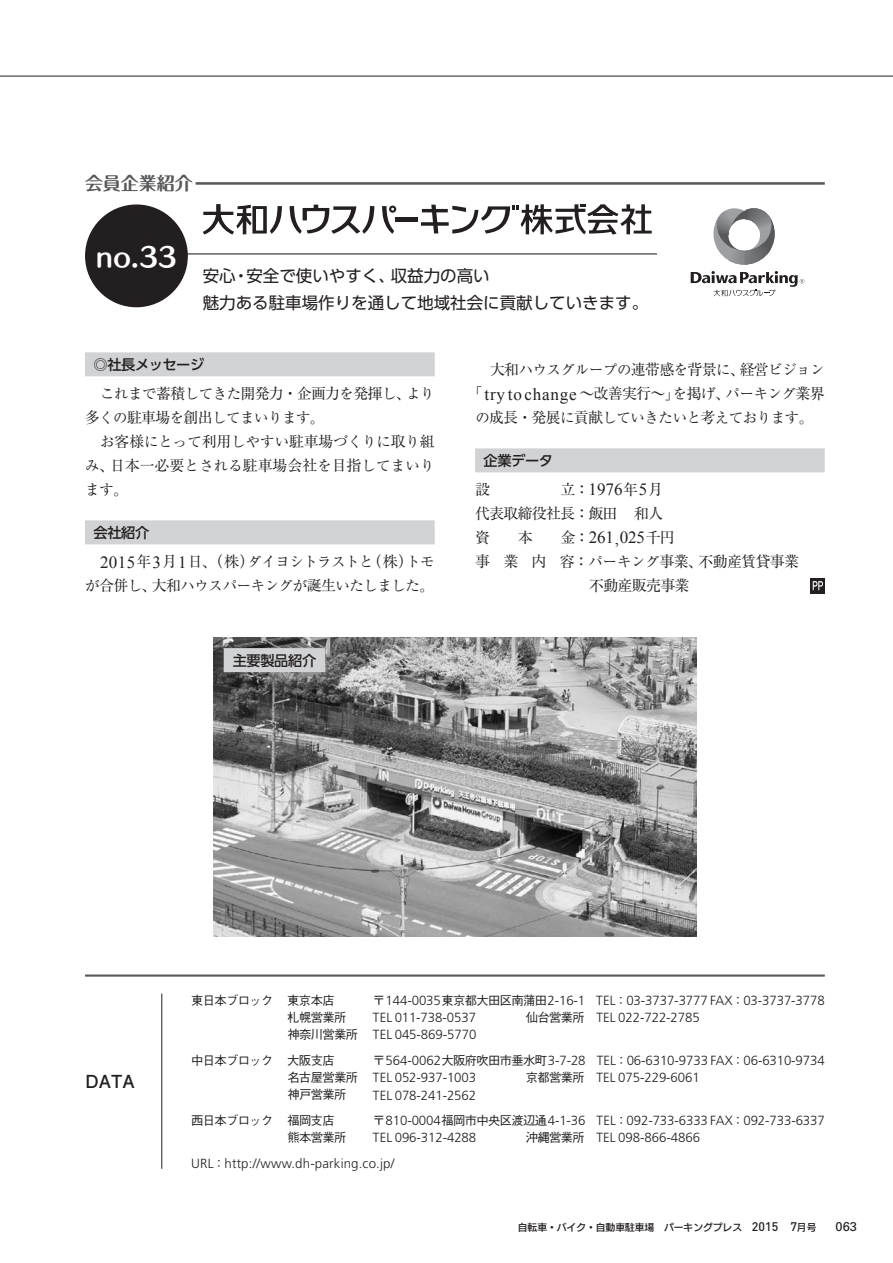
<style>
.page{position:relative;width:893px;height:1263px;background:#fff}
.page>*{position:absolute;margin:0;border:0;box-sizing:border-box;transform-origin:0 0}
.t1{font:25.35px "Humming Std B";color:#fff}
.t2{font:700 18px "Maru Fo Pro";letter-spacing:-.005em;color:#57585a}
.t3{font:700 18px "Futo Go B101 Pr 5";color:#231f20}
.t4{font:17.1px "Times New Roman";letter-spacing:.04em;color:#231f20}
.t5{font:16.5px/26.8px "UD Shin Go Pro";color:#231f20}
.t6{font:15px/24px "Ryumin Pr 5";letter-spacing:-.05em;color:#231f20}
.t7{font:15px "Ryumin Pr 5";letter-spacing:-.01em;color:#231f20}
.t8{font:14.4px/24px "Ryumin Pr 5";letter-spacing:-.025em;color:#231f20}
.t9{font:14.4px "Ryumin Pr 5";letter-spacing:.005em;color:#231f20}
.t10{font:500 14.25px "UD Shin Go Pr 6 N";letter-spacing:-.03em;color:#231f20}
.t11{font:300 13.2px/17.2px "Frutiger";letter-spacing:-.005em;color:#231f20}
.t12{font:300 13.2px "Frutiger";letter-spacing:.015em;color:#231f20}
.t13{font:12.75px "Univers";color:#231f20}
.t14{font:500 12.3px "Gothic BBB Pr 5";letter-spacing:-.06em;color:#231f20}
.t15{font:9.75px "New Rodin CID DB";color:#231f20}
.s1{font-size:15px}
.s2{font-family:"Hira Min Pro W3";font-size:15px}
.s3{font-size:14.4px}
.s4{font-family:"Hira Min Pro W3"}
.s5{font-family:"Times New Roman";font-size:17.1px}
.s6{font-family:"Ryumin Pr 5";font-size:15px}
.s7{font-family:"Ryumin Pr 5";font-size:14.4px}
.s8{font-family:"Gothic BBB Pr 5";font-weight:500;font-size:12.3px}
.s9{font-family:"DIN";font-weight:500;font-size:12.3px}
</style>
<div class="page">
<hr style="left:0;top:76px;width:893px;height:1px;background:#231f20">
<img style="left:214px;top:637px;width:482px;height:299px">
<div style="left:85px;top:352px;width:350px;height:24px;background:#d1d2d4"></div>
<div style="left:85px;top:520px;width:350px;height:24px;background:#d1d2d4"></div>
<div style="left:224px;top:648px;width:101px;height:24px;background:#d1d2d4"></div>
<div style="left:475px;top:448px;width:350px;height:24px;background:#d1d2d4"></div>
<svg style="left:810px;top:578px;width:15px;height:15px"></svg>
<svg style="left:813px;top:581px;width:10px;height:9px"></svg>
<svg style="left:203px;top:204px;width:79px;height:30px"></svg>
<hr style="left:396px;top:217px;width:22px;height:4px;background:#231f20">
<svg style="left:290px;top:205px;width:84px;height:29px"></svg>
<svg style="left:421px;top:204px;width:231px;height:31px"></svg>
<svg style="left:382px;top:206px;width:14px;height:28px"></svg>
<svg style="left:713px;top:208px;width:62px;height:57px"></svg>
<svg style="left:691px;top:271px;width:113px;height:25px"></svg>
<hr style="left:179px;top:253px;width:478px;height:1px;background:#231f20">
<div style="left:85px;top:204px;width:103px;height:103px;background:#231f20;border-radius:50%"></div>
<hr style="left:196px;top:182px;width:629px;height:3px;background:#57585a">
<hr style="left:85px;top:974px;width:740px;height:3px;background:#57585a">
<hr style="left:162px;top:994px;width:1px;height:175px;background:#231f20">
<h2 class="t2" style="left:85px;top:169px;width:109px">会員企業紹介</h2>
<h1 class="t1" style="left:96px;top:237px;width:83px">no.33</h1>
<p class="t5" style="left:203px;top:262px;width:447px">安心・安全で使いやすく、収益力の高い<br>魅力ある駐車場作りを通して地域社会に貢献していきます。</p>
<p class="t10" style="left:94px;top:353px;width:112px">◎社長メッセージ</p>
<p class="t8" style="left:85px;top:381px;width:351px;text-indent:15px">これまで<span class="s1">蓄積</span>してきた<span class="s1">開発力</span><span class="s2">・</span><span class="s1">企画力</span>を<span class="s1">発揮</span>し<span class="s2">、</span>より<span class="s1">多</span>くの<span class="s1">駐車場</span>を<span class="s1">創出</span>してまいります<span class="s2">。</span></p>
<p class="t9" style="left:100px;top:430px;width:336px">お<span class="s1">客様</span>にとって<span class="s1">利用</span>しやすい<span class="s1">駐車場</span>づくりに<span class="s1">取</span>り<span class="s1">組</span></p>
<p class="t7" style="left:85px;top:454px;width:351px"><span class="s3">み</span><span class="s4">、</span>日本一必要<span class="s3">とされる</span>駐車場会社<span class="s3">を</span>目指<span class="s3">してまいり</span></p>
<p class="t8" style="left:85px;top:477px;width:45px">ます<span class="s2">。</span></p>
<p class="t10" style="left:94px;top:521px;width:57px">会社紹介</p>
<p class="t8" style="left:85px;top:549px;width:351px;text-align:right"><span class="s5">2015</span><span class="s1">年</span><span class="s5">3</span><span class="s1">月</span><span class="s5">1</span><span class="s1">日</span><span class="s2">、（</span><span class="s1">株</span><span class="s2">）</span>ダイヨシトラストと<span class="s2">（</span><span class="s1">株</span><span class="s2">）</span>トモが<span class="s1">合併</span>し<span class="s2">、</span><span class="s1">大和</span>ハウスパーキングが<span class="s1">誕生</span>いたしました<span class="s2">。</span></p>
<p class="t10" style="left:233px;top:649px;width:85px">主要製品紹介</p>
<p class="t8" style="left:490px;top:357px;width:336px"><span class="s1">大和</span>ハウスグループの<span class="s1">連帯感</span>を<span class="s1">背景</span>に<span class="s2">、</span><span class="s1">経営</span>ビジョン</p>
<p class="t4" style="left:467px;top:384px;width:359px"><span class="s2">「</span> try to change <span class="s2">～</span><span class="s6">改善実行</span><span class="s2">～」</span><span class="s7">を</span><span class="s6">掲</span><span class="s7">げ</span><span class="s2">、</span><span class="s7">パーキング</span><span class="s6">業界</span></p>
<p class="t8" style="left:475px;top:405px;width:340px">の<span class="s1">成長</span><span class="s2">・</span><span class="s1">発展</span>に<span class="s1">貢献</span>していきたいと<span class="s1">考</span>えております<span class="s2">。</span></p>
<p class="t10" style="left:484px;top:449px;width:71px">企業データ</p>
<p class="t6" style="left:475px;top:477px;width:16px">設</p>
<p class="t4" style="left:560px;top:480px;width:104px"><span class="s6">立</span><span class="s2">：</span>1976<span class="s6">年</span>5<span class="s6">月</span></p>
<p class="t6" style="left:475px;top:501px;width:190px">代表取締役社長<span class="s4">：</span>飯田 和人資</p>
<p class="t6" style="left:518px;top:525px;width:16px">本</p>
<p class="t4" style="left:560px;top:528px;width:116px"><span class="s6">金</span><span class="s2">：</span>261,025<span class="s6">千円</span></p>
<p class="t6" style="left:475px;top:549px;width:325px;text-align:center">事 業 内 容<span class="s4">：</span><span class="s3">パーキング</span>事業<span class="s4">、</span>不動産賃貸事業不動産販売事業</p>
<h2 class="t3" style="left:85px;top:1067px;width:51px">DATA</h2>
<p class="t14" style="left:191px;top:990px;width:145px">東日本ブロック 東京本店</p>
<p class="t11" style="left:373px;top:992px;width:453px"><span class="s8">〒</span>144-0035<span class="s8">東京都大田区南蒲田</span>2-16-1 TEL<span class="s8">：</span>03-3737-3777 FAX<span class="s8">：</span>03-3737-3778</p>
<p class="t14" style="left:287px;top:1007px;width:61px">札幌営業所</p>
<p class="t11" style="left:373px;top:1009px;width:105px">TEL 011-738-0537</p>
<p class="t11" style="left:526px;top:1009px;width:175px"><span class="s8">仙台営業所</span> TEL 022-722-2785</p>
<p class="t11" style="left:287px;top:1026px;width:191px"><span class="s8">神奈川営業所</span> TEL 045-869-5770</p>
<p class="t14" style="left:191px;top:1050px;width:145px">中日本ブロック 大阪支店</p>
<p class="t11" style="left:287px;top:1052px;width:539px;text-indent:85px"><span class="s8">〒</span>564-0062<span class="s8">大阪府吹田市垂水町</span>3-7-28 TEL<span class="s8">：</span>06-6310-9733 FAX<span class="s8">：</span>06-6310-9734<span class="s8">名古屋営業所</span> TEL 052-937-1003</p>
<p class="t11" style="left:526px;top:1069px;width:175px"><span class="s8">京都営業所</span> TEL 075-229-6061</p>
<p class="t14" style="left:287px;top:1085px;width:61px">神戸営業所</p>
<p class="t11" style="left:373px;top:1086px;width:105px">TEL 078-241-2562</p>
<p class="t14" style="left:191px;top:1110px;width:145px">西日本ブロック 福岡支店</p>
<p class="t11" style="left:373px;top:1112px;width:454px"><span class="s8">〒</span>810-0004<span class="s8">福岡市中央区渡辺通</span>4-1-36 TEL<span class="s8">：</span>092-733-6333 FAX<span class="s8">：</span>092-733-6337</p>
<p class="t14" style="left:287px;top:1127px;width:61px">熊本営業所</p>
<p class="t11" style="left:373px;top:1129px;width:105px">TEL 096-312-4288</p>
<p class="t11" style="left:526px;top:1129px;width:176px"><span class="s8">沖縄営業所</span> TEL 098-866-4866</p>
<p class="t12" style="left:191px;top:1156px;width:205px">URL<span class="s8">：</span>http://www.dh-parking.co.jp/</p>
<p class="t15" style="left:508px;top:1220px;width:310px">　自転車・バイク・自動車駐車場　パーキングプレス　<span class="s9">2015 7</span>月号</p>
<p class="t13" style="left:836px;top:1219px;width:23px">063</p>
</div>
